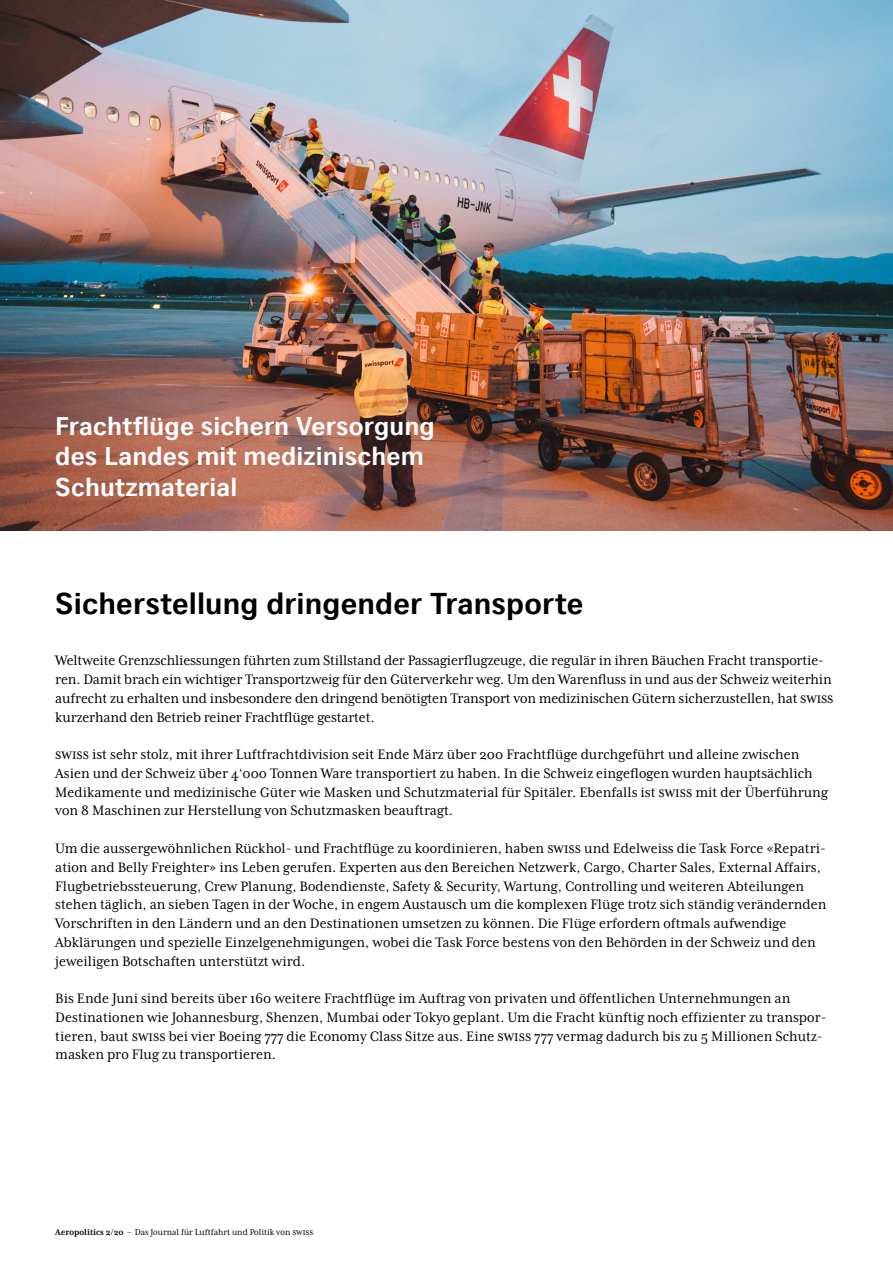
<style>
.page{position:relative;width:893px;height:1263px;background:#fff}
.page>*{position:absolute;margin:0;border:0;box-sizing:border-box;transform-origin:0 0}
.Headline_gross{font:700 30px "CH Sans";letter-spacing:.005em;color:#000}
.Headline_gross-2{font:700 25.5px/30.6px "CH Sans";letter-spacing:.005em;color:#fff}
.Lauftext__Master{font:15.75px/18.8px "Mrs Eaves XL Serif Nar OT";color:#000}
.Lauftext__Master-2{font:9.75px "Mrs Eaves XL Serif Nar OT";color:#000}
.s1{font-weight:700}
</style>
<div class="page">
<img style="left:0;top:0;width:893px;height:531px">
<p class="Headline_gross-2" style="left:55px;top:410px;width:381px">Frachtflüge sichern Versorgung des Landes mit medizinischem<br>Schutzmaterial</p>
<p class="Headline_gross" style="left:55px;top:584px;width:530px">Sicherstellung dringender Transporte</p>
<p class="Lauftext__Master" style="left:55px;top:651px;width:780px">Weltweite Grenzschliessungen führten zum Stillstand der Passagierflugzeuge, die regulär in ihren Bäuchen Fracht transportie&shy;ren. Damit brach ein wichtiger Transportzweig für den Güterverkehr weg. Um den Warenfluss in und aus der Schweiz weiterhin aufrecht zu erhalten und insbesondere den dringend benötigten Transport von medizinischen Gütern sicherzustellen, hat SWISS kurzerhand den Betrieb reiner Frachtflüge gestartet.</p>
<p class="Lauftext__Master" style="left:55px;top:745px;width:774px">SWISS ist sehr stolz, mit ihrer Luftfrachtdivision seit Ende März über 200 Frachtflüge durchgeführt und alleine zwischen Asien und der Schweiz über 4‘000 Tonnen Ware transportiert zu haben. In die Schweiz eingeflogen wurden hauptsächlich Medikamente und medizinische Güter wie Masken und Schutzmaterial für Spitäler. Ebenfalls ist SWISS mit der Überführung von 8 Maschinen zur Herstellung von Schutzmasken beauftragt.</p>
<p class="Lauftext__Master" style="left:55px;top:839px;width:773px">Um die aussergewöhnlichen Rückhol- und Frachtflüge zu koordinieren, haben SWISS und Edelweiss die Task Force «Repatri&shy;ation and Belly Freighter» ins Leben gerufen. Experten aus den Bereichen Netzwerk, Cargo, Charter Sales, External Affairs, Flugbetriebssteuerung, Crew Planung, Bodendienste, Safety &amp; Security, Wartung, Controlling und weiteren Abteilungen stehen täglich, an sieben Tagen in der Woche, in engem Austausch um die komplexen Flüge trotz sich ständig verändernden Vorschriften in den Ländern und an den Destinationen umsetzen zu können. Die Flüge erfordern oftmals aufwendige Abklärungen und spezielle Einzelgenehmigungen, wobei die Task Force bestens von den Behörden in der Schweiz und den jeweiligen Botschaften unterstützt wird.</p>
<p class="Lauftext__Master" style="left:55px;top:989px;width:773px">Bis Ende Juni sind bereits über 160 weitere Frachtflüge im Auftrag von privaten und öffentlichen Unternehmungen an Destinationen wie Johannesburg, Shenzen, Mumbai oder Tokyo geplant. Um die Fracht künftig noch effizienter zu transpor&shy;tieren, baut SWISS bei vier Boeing 777 die Economy Class Sitze aus. Eine SWISS 777 vermag dadurch bis zu 5 Millionen Schutz&shy;masken pro Flug zu transportieren.</p>
<p class="Lauftext__Master-2" style="left:55px;top:1227px;width:259px"><span class="s1">Aeropolitics 2/20</span> – Das Journal für Luftfahrt und Politik von SWISS</p>
</div>
